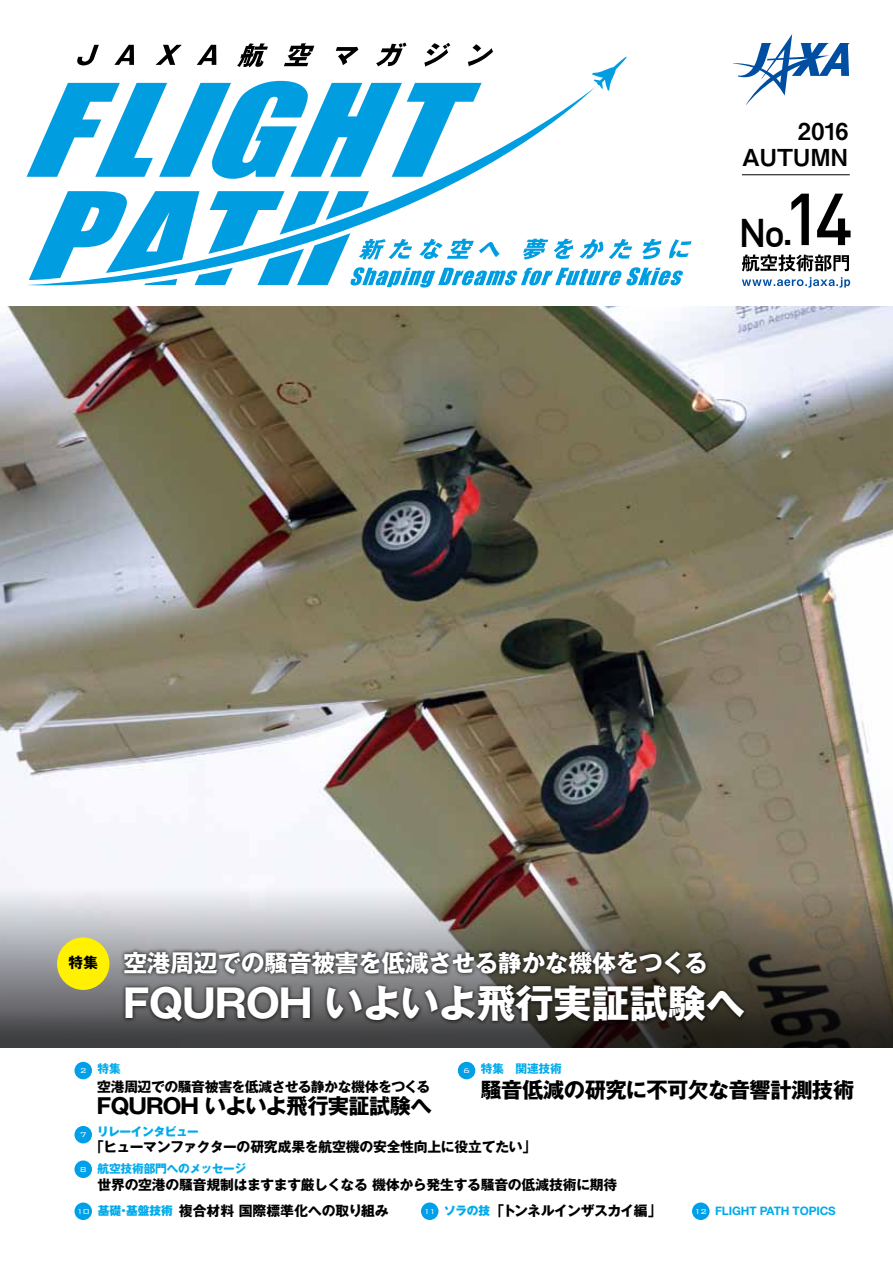
<style>
.page{position:relative;width:893px;height:1263px;background:#fff}
.page>*{position:absolute;margin:0;border:0;box-sizing:border-box;transform-origin:0 0}
.t1{font:500 39.15px "DIN";color:#000}
.t2{font:700 38.85px "Gothic MB101 Pro";letter-spacing:-.015em;color:#fff}
.t3{font:700 23.85px "Gothic MB101 Pro";letter-spacing:-.015em;color:#fff}
.t4{font:23.4px "Midashi Go Pro MB31";letter-spacing:-.01em;color:#000}
.t5{font:700 21.3px "Gothic MB101 Pro";letter-spacing:-.03em;color:#000}
.t6{font:700 13.8px "Gothic MB101 Pro";letter-spacing:-.02em;color:#000}
.t7{font:700 13.8px "Gothic MB101 Pro";color:#000}
.t8{font:700 13.8px "Gothic MB101 Pro";letter-spacing:-.04em;color:#000}
.t9{font:700 11.7px "Gothic MB101 Pro";letter-spacing:-.015em;color:#00abeb}
.t10{font:700 11.7px "Helvetica Neue";letter-spacing:-.01em;color:#00abeb}
.t11{font:800 11.7px "Gothic MB101 Pro";letter-spacing:-.035em;color:#00abeb}
.t12{font:300 9.3px "Bank Gothic BT";color:#fff}
.s1{font-size:40.35px}
.s2{font-size:72.3px}
.s3{font-size:14.7px;color:#000}
.s4{font-weight:800;font-size:11.7px;color:#00abeb}
.s5{font-family:"Bank Gothic BT";font-weight:300;font-size:9.3px;color:#fff}
</style>
<div class="page">
<img style="left:0;top:307px;width:893px;height:580px">
<svg style="left:0;top:887px;width:893px;height:160px;background:#7b7771"></svg>
<svg style="left:26px;top:42px;width:717px;height:201px"></svg>
<svg style="left:27px;top:87px;width:568px;height:104px"></svg>
<svg style="left:27px;top:191px;width:664px;height:97px"></svg>
<div style="left:74px;top:1202px;width:18px;height:18px;background:#00a0e9;border-radius:50%"></div>
<div style="left:74px;top:1126px;width:18px;height:17px;background:#00a0e9;border-radius:50%"></div>
<div style="left:74px;top:1160px;width:18px;height:18px;background:#00a0e9;border-radius:50%"></div>
<div style="left:421px;top:1202px;width:17px;height:18px;background:#00a0e9;border-radius:50%"></div>
<div style="left:692px;top:1202px;width:17px;height:18px;background:#00a0e9;border-radius:50%"></div>
<div style="left:57px;top:937px;width:52px;height:53px;background:#fff100;border-radius:50%"></div>
<div style="left:119px;top:945px;width:628px;height:79px;background:#000;opacity:.75"></div>
<svg style="left:733px;top:34px;width:117px;height:71px"></svg>
<svg style="left:742px;top:277px;width:108px;height:11px"></svg>
<svg style="left:742px;top:254px;width:107px;height:17px"></svg>
<hr style="left:742px;top:174px;width:108px;height:1px;background:#000">
<div style="left:74px;top:1062px;width:18px;height:17px;background:#00a0e9;border-radius:50%"></div>
<div style="left:458px;top:1062px;width:17px;height:17px;background:#00a0e9;border-radius:50%"></div>
<h3 class="t4" style="left:798px;top:112px;width:52px">2016</h3>
<h3 class="t4" style="left:742px;top:138px;width:108px">AUTUMN</h3>
<h1 class="t1" style="left:739px;top:208px;width:116px">No<span class="s1">.</span><span class="s2">14</span></h1>
<h3 class="t3" style="left:68px;top:943px;width:641px"><span class="s3">特集</span> 空港周辺での騒音被害を低減させる静かな機体をつくる</h3>
<h2 class="t2" style="left:123px;top:971px;width:623px">FQUROH いよいよ飛行実証試験へ</h2>
<p class="t9" style="left:97px;top:1058px;width:25px">特集</p>
<p class="t12" style="left:80px;top:1065px;width:8px">2</p>
<p class="t9" style="left:481px;top:1058px;width:83px">特集　関連技術</p>
<h3 class="t5" style="left:481px;top:1072px;width:375px">騒音低減の研究に不可欠な音響計測技術</h3>
<p class="t12" style="left:463px;top:1065px;width:8px">6</p>
<p class="t6" style="left:97px;top:1075px;width:335px">空港周辺での騒音被害を低減させる静かな機体をつくる</p>
<h3 class="t5" style="left:97px;top:1088px;width:337px">FQUROH いよいよ飛行実証試験へ</h3>
<p class="t12" style="left:80px;top:1130px;width:8px">7</p>
<p class="t12" style="left:80px;top:1164px;width:8px">8</p>
<p class="t12" style="left:76px;top:1206px;width:15px">10</p>
<p class="t11" style="left:97px;top:1122px;width:103px">リレーインタビュー</p>
<p class="t6" style="left:90px;top:1135px;width:447px">「ヒューマンファクターの研究成果を航空機の安全性向上に役立てたい」</p>
<p class="t9" style="left:97px;top:1159px;width:150px">航空技術部門へのメッセージ</p>
<p class="t6" style="left:97px;top:1173px;width:521px">世界の空港の騒音規制はますます厳しくなる 機体から発生する騒音の低減技術に期待</p>
<p class="t7" style="left:98px;top:1199px;width:293px"><span class="s4">基礎・基盤技術</span>複合材料国際標準化への取り組み</p>
<p class="t8" style="left:423px;top:1199px;width:240px"><span class="s5">11</span> <span class="s4">ソラの技</span>「トンネルインザスカイ編」</p>
<p class="t10" style="left:694px;top:1203px;width:143px"><span class="s5">12</span> FLIGHT PATH TOPICS</p>
</div>
